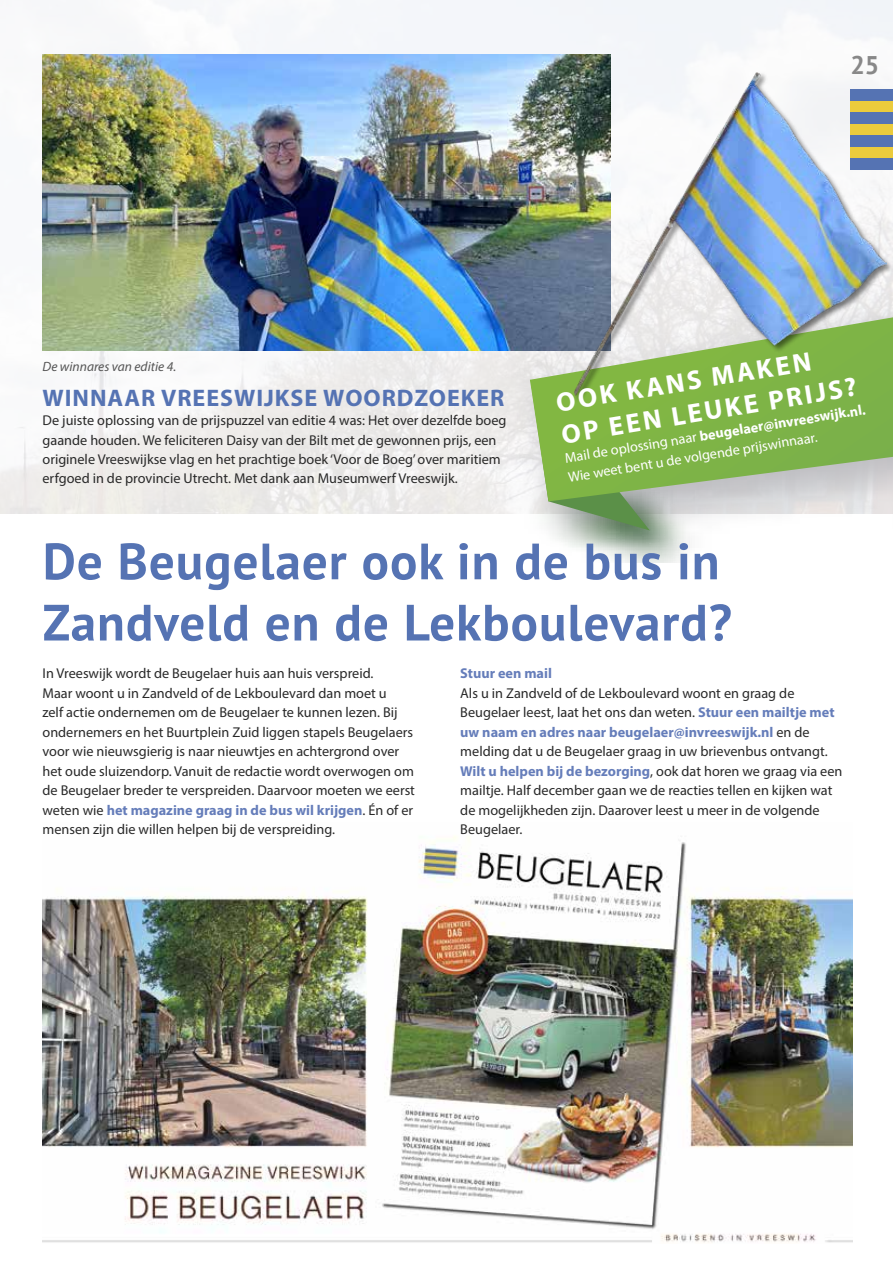
<style>
.page{position:relative;width:893px;height:1263px;background:#fff}
.page>*{position:absolute;margin:0;border:0;box-sizing:border-box;transform-origin:0 0}
.t1{font:700 51px/61.2px "PT Sans";letter-spacing:.02em;color:#5573b3}
.t2{font:700 27px/32.2px "Myriad Pro";color:#fff}
.t3{font:700 25.5px "PT Sans";color:#888}
.t4{font:700 24px "Myriad Pro";letter-spacing:.04em;color:#5573b3}
.t5{font:14.25px/19.5px "Myriad Pro";color:#292929}
.t6{font:14.25px/20px "Myriad Pro";color:#fff}
.t7{font:700 14.25px "Myriad Pro";color:#657dba}
.t8{font:italic 13.5px "Myriad Pro";color:#555}
.s1{font-weight:700}
.s2{font-weight:700;color:#657dba}
</style>
<div class="page">
<img style="left:0;top:0;width:893px;height:514px">
<img style="left:43px;top:54px;width:567px;height:297px">
<svg style="left:502px;top:274px;width:391px;height:288px"></svg>
<svg style="left:530px;top:501px;width:120px;height:29px;background:#99b193"></svg>
<svg style="left:530px;top:317px;width:363px;height:184px;background:#90b86a"></svg>
<div style="left:573px;top:71px;width:320px;height:332px;background:#000;opacity:.5"></div>
<img style="left:574px;top:72px;width:312px;height:324px">
<img style="left:43px;top:836px;width:810px;height:407px">
<h3 class="t3" style="left:850px;top:48px;width:30px">25</h3>
<p class="t8" style="left:43px;top:358px;width:135px">De winnares van editie 4.</p>
<h2 class="t2" style="left:554px;top:385px;width:300px;rotate:-9deg">OOK KANS MAKEN<br>OP EEN LEUKE PRIJS?</h2>
<h3 class="t4" style="left:43px;top:382px;width:463px">WINNAAR VREESWIJKSE WOORDZOEKER</h3>
<p class="t5" style="left:43px;top:410px;width:465px">De juiste oplossing van de prijspuzzel van editie 4 was: Het over dezelfde boeg gaande houden. We feliciteren Daisy van der Bilt met de gewonnen prijs, een originele Vreeswijkse vlag en het prachtige boek ‘Voor de Boeg’ over maritiem erfgoed in de provincie Utrecht. Met dank aan Museumwerf Vreeswijk.</p>
<p class="t6" style="left:563px;top:447px;width:306px;rotate:-9deg">Mail de oplossing naar <span class="s1">beugelaer@invreeswijk.nl.<br></span>Wie weet bent u de volgende prijswinnaar.</p>
<h1 class="t1" style="left:43px;top:530px;width:691px">De Beugelaer ook in de bus in<br>Zandveld en de Lekboulevard?</h1>
<p class="t5" style="left:43px;top:663px;width:374px">In Vreeswijk wordt de Beugelaer huis aan huis verspreid.<br>Maar woont u in Zandveld of de Lekboulevard dan moet u<br>zelf actie ondernemen om de Beugelaer te kunnen lezen. Bij ondernemers en het Buurtplein Zuid liggen stapels Beugelaers voor wie nieuwsgierig is naar nieuwtjes en achtergrond over het oude sluizendorp. Vanuit de redactie wordt overwogen om de Beugelaer breder te verspreiden. Daarvoor moeten we eerst weten wie <span class="s2">het magazine graag in de bus wil krijgen</span>. Én of er mensen zijn die willen helpen bij de verspreiding.</p>
<p class="t7" style="left:460px;top:664px;width:93px">Stuur een mail</p>
<p class="t5" style="left:460px;top:683px;width:384px">Als u in Zandveld of de Lekboulevard woont en graag de Beugelaer leest, laat het ons dan weten. <span class="s2">Stuur een mailtje met uw naam en adres naar beugelaer@invreeswijk.nl</span> en de melding dat u de Beugelaer graag in uw brievenbus ontvangt.<br><span class="s2">Wilt u helpen bij de bezorging</span>, ook dat horen we graag via een mailtje. Half december gaan we de reacties tellen en kijken wat de mogelijkheden zijn. Daarover leest u meer in de volgende Beugelaer.</p>
</div>
